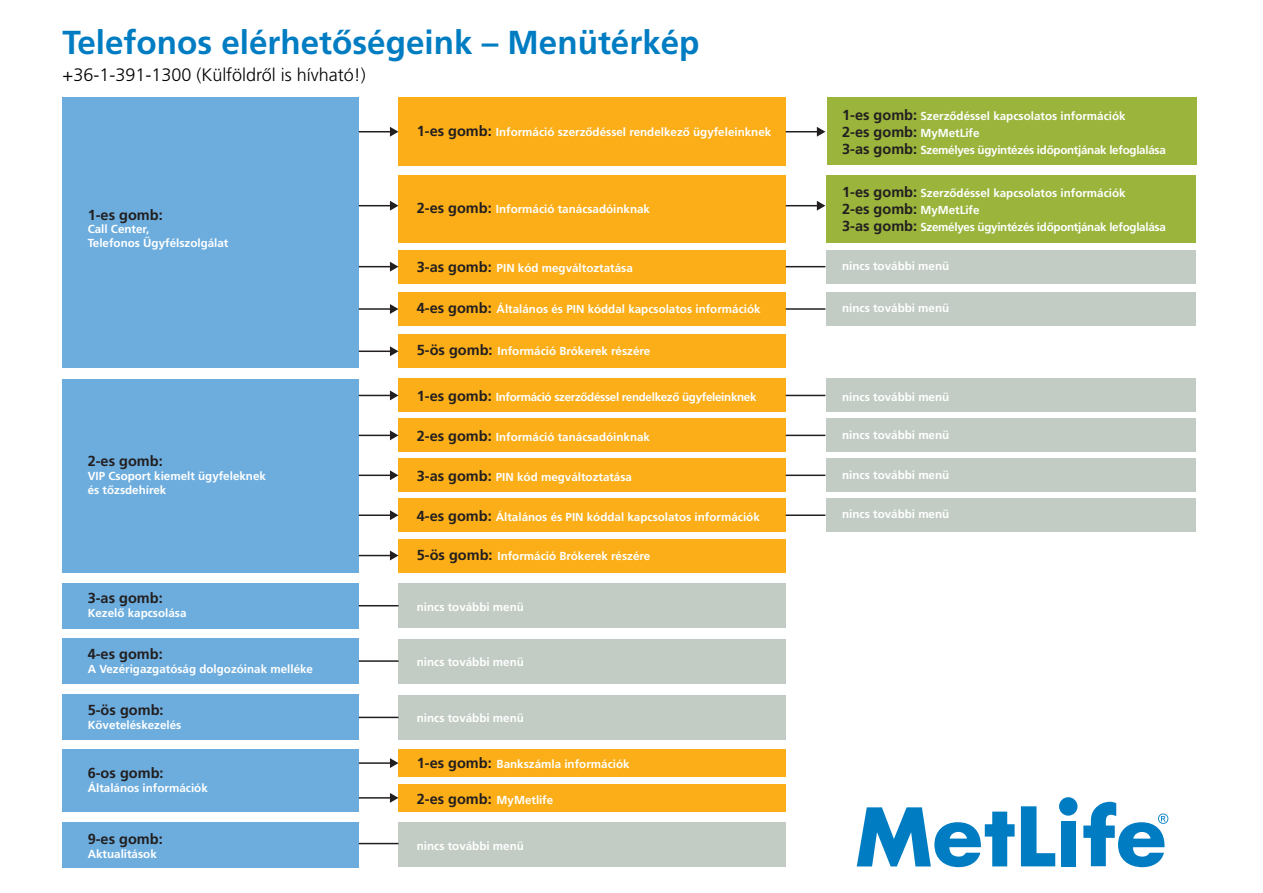
<style>
.page{position:relative;width:1263px;height:893px;background:#fff}
.page>*{position:absolute;margin:0;border:0;box-sizing:border-box;transform-origin:0 0}
.t1{font:700 33.15px "Frutiger LT Pro";color:#007dc2}
.t2{font:300 18px "Frutiger LT Pro";color:#000}
.t3{font:700 14.55px "Frutiger LT Pro";color:#231f20}
.t4{font:700 11.55px/14px "Frutiger LT Pro";color:#fff}
.t5{font:700 11.55px "Frutiger LT Pro";letter-spacing:-.025em;color:#fff}
.s1{font-size:14.55px;color:#231f20}
.s2{font-size:11.55px;color:#fff}
</style>
<div class="page">
<div style="left:1061px;top:821px;width:15px;height:45px;background:#007dc2"></div>
<div style="left:1059px;top:797px;width:18px;height:19px;background:#007dc2;border-radius:50%"></div>
<svg style="left:857px;top:807px;width:157px;height:60px"></svg>
<svg style="left:1021px;top:806px;width:34px;height:60px"></svg>
<svg style="left:1083px;top:802px;width:85px;height:65px"></svg>
<div style="left:63px;top:749px;width:296px;height:63px;background:#6cadde"></div>
<div style="left:398px;top:749px;width:388px;height:28px;background:#fbae17"></div>
<div style="left:398px;top:784px;width:388px;height:28px;background:#fbae17"></div>
<hr style="left:359px;top:797px;width:32px;height:2px;background:#231f20">
<svg style="left:390px;top:793px;width:8px;height:10px"></svg>
<hr style="left:359px;top:762px;width:32px;height:2px;background:#231f20">
<svg style="left:390px;top:758px;width:8px;height:10px"></svg>
<div style="left:398px;top:639px;width:388px;height:44px;background:#c2ccc4"></div>
<div style="left:63px;top:639px;width:296px;height:45px;background:#6cadde"></div>
<hr style="left:359px;top:660px;width:39px;height:2px;background:#231f20">
<div style="left:63px;top:822px;width:296px;height:45px;background:#6cadde"></div>
<div style="left:398px;top:822px;width:388px;height:45px;background:#c2ccc4"></div>
<hr style="left:359px;top:843px;width:39px;height:1px;background:#231f20">
<div style="left:398px;top:98px;width:388px;height:68px;background:#fbae17"></div>
<div style="left:398px;top:175px;width:388px;height:68px;background:#fbae17"></div>
<div style="left:827px;top:98px;width:369px;height:67px;background:#9ab43c"></div>
<div style="left:63px;top:98px;width:296px;height:270px;background:#6cadde"></div>
<div style="left:827px;top:175px;width:369px;height:68px;background:#9ab43c"></div>
<div style="left:827px;top:250px;width:369px;height:33px;background:#c2ccc4"></div>
<div style="left:827px;top:292px;width:369px;height:34px;background:#c2ccc4"></div>
<div style="left:398px;top:250px;width:388px;height:33px;background:#fbae17"></div>
<div style="left:398px;top:292px;width:388px;height:34px;background:#fbae17"></div>
<div style="left:398px;top:335px;width:388px;height:33px;background:#fbae17"></div>
<hr style="left:359px;top:131px;width:32px;height:1px;background:#231f20">
<svg style="left:390px;top:127px;width:8px;height:10px"></svg>
<hr style="left:359px;top:205px;width:32px;height:1px;background:#231f20">
<svg style="left:390px;top:201px;width:8px;height:10px"></svg>
<hr style="left:359px;top:266px;width:32px;height:1px;background:#231f20">
<svg style="left:390px;top:262px;width:8px;height:10px"></svg>
<hr style="left:359px;top:308px;width:32px;height:2px;background:#231f20">
<svg style="left:390px;top:304px;width:8px;height:10px"></svg>
<hr style="left:359px;top:351px;width:32px;height:1px;background:#231f20">
<svg style="left:390px;top:346px;width:8px;height:10px"></svg>
<hr style="left:786px;top:131px;width:32px;height:1px;background:#231f20">
<svg style="left:817px;top:127px;width:8px;height:10px"></svg>
<hr style="left:786px;top:205px;width:32px;height:1px;background:#231f20">
<svg style="left:817px;top:201px;width:8px;height:10px"></svg>
<hr style="left:786px;top:266px;width:39px;height:1px;background:#231f20">
<hr style="left:786px;top:308px;width:39px;height:2px;background:#231f20">
<div style="left:63px;top:379px;width:296px;height:193px;background:#6cadde"></div>
<div style="left:827px;top:379px;width:369px;height:33px;background:#c2ccc4"></div>
<div style="left:827px;top:419px;width:369px;height:33px;background:#c2ccc4"></div>
<div style="left:827px;top:459px;width:369px;height:33px;background:#c2ccc4"></div>
<div style="left:827px;top:499px;width:369px;height:33px;background:#c2ccc4"></div>
<div style="left:398px;top:379px;width:388px;height:33px;background:#fbae17"></div>
<div style="left:398px;top:419px;width:388px;height:33px;background:#fbae17"></div>
<div style="left:398px;top:459px;width:388px;height:33px;background:#fbae17"></div>
<div style="left:398px;top:499px;width:388px;height:33px;background:#fbae17"></div>
<div style="left:398px;top:539px;width:388px;height:33px;background:#fbae17"></div>
<hr style="left:359px;top:555px;width:32px;height:1px;background:#231f20">
<svg style="left:390px;top:551px;width:8px;height:9px"></svg>
<hr style="left:359px;top:395px;width:32px;height:1px;background:#231f20">
<svg style="left:390px;top:390px;width:8px;height:10px"></svg>
<hr style="left:359px;top:435px;width:32px;height:1px;background:#231f20">
<svg style="left:390px;top:430px;width:8px;height:10px"></svg>
<hr style="left:359px;top:475px;width:32px;height:1px;background:#231f20">
<svg style="left:390px;top:470px;width:8px;height:10px"></svg>
<hr style="left:786px;top:395px;width:39px;height:1px;background:#231f20">
<hr style="left:786px;top:435px;width:39px;height:1px;background:#231f20">
<hr style="left:786px;top:475px;width:39px;height:1px;background:#231f20">
<hr style="left:359px;top:514px;width:32px;height:2px;background:#231f20">
<svg style="left:390px;top:510px;width:8px;height:10px"></svg>
<hr style="left:786px;top:514px;width:39px;height:2px;background:#231f20">
<div style="left:63px;top:695px;width:296px;height:45px;background:#6cadde"></div>
<div style="left:398px;top:695px;width:388px;height:45px;background:#c2ccc4"></div>
<hr style="left:359px;top:717px;width:39px;height:1px;background:#231f20">
<div style="left:63px;top:583px;width:296px;height:45px;background:#6cadde"></div>
<div style="left:398px;top:583px;width:388px;height:45px;background:#c2ccc4"></div>
<hr style="left:359px;top:605px;width:39px;height:1px;background:#231f20">
<h1 class="t1" style="left:63px;top:23px;width:638px">Telefonos elérhetőségeink – Menütérkép</h1>
<h2 class="t2" style="left:63px;top:64px;width:305px">+36-1-391-1300 (Külföldről is hívható!)</h2>
<p class="t3" style="left:88px;top:206px;width:77px">1-es gomb:</p>
<p class="t4" style="left:88px;top:223px;width:142px">Call Center,<br>Telefonos Ügyfélszolgálat</p>
<p class="t3" style="left:88px;top:453px;width:77px">2-es gomb:</p>
<p class="t4" style="left:88px;top:469px;width:180px">VIP Csoport kiemelt ügyfeleknek és tőzsdehírek</p>
<p class="t3" style="left:88px;top:589px;width:77px">3-as gomb:</p>
<p class="t4" style="left:88px;top:606px;width:100px">Kezelő kapcsolása</p>
<p class="t3" style="left:88px;top:645px;width:77px">4-es gomb:</p>
<p class="t4" style="left:88px;top:662px;width:227px">A Vezérigazgatóság dolgozóinak melléke</p>
<p class="t3" style="left:88px;top:702px;width:77px">5-ös gomb:</p>
<p class="t4" style="left:88px;top:718px;width:95px">Követeléskezelés</p>
<p class="t3" style="left:88px;top:765px;width:77px">6-os gomb:</p>
<p class="t4" style="left:88px;top:781px;width:122px">Általános információk</p>
<p class="t3" style="left:88px;top:830px;width:77px">9-es gomb:</p>
<p class="t4" style="left:88px;top:847px;width:71px">Aktualitások</p>
<p class="t4" style="left:417px;top:125px;width:356px"><span class="s1">1-es gomb:</span> Információ szerződéssel rendelkező ügyfeleinknek</p>
<p class="t4" style="left:417px;top:202px;width:235px"><span class="s1">2-es gomb:</span> Információ tanácsadóinknak</p>
<p class="t4" style="left:417px;top:261px;width:218px"><span class="s1">3-as gomb:</span> PIN kód megváltoztatása</p>
<p class="t4" style="left:417px;top:302px;width:345px"><span class="s1">4-es gomb:</span> Általános és PIN kóddal kapcsolatos információk</p>
<p class="t4" style="left:417px;top:345px;width:235px"><span class="s1">5-ös gomb:</span> Információ Brókerek részére</p>
<p class="t5" style="left:417px;top:390px;width:341px"><span class="s1">1-es gomb:</span> Információ szerződéssel rendelkező ügyfeleinknek</p>
<p class="t4" style="left:417px;top:430px;width:235px"><span class="s1">2-es gomb:</span> Információ tanácsadóinknak</p>
<p class="t4" style="left:417px;top:470px;width:217px"><span class="s1">3-as gomb:</span> PIN kód megváltoztatása</p>
<p class="t4" style="left:417px;top:510px;width:345px"><span class="s1">4-es gomb:</span> Általános és PIN kóddal kapcsolatos információk</p>
<p class="t4" style="left:417px;top:549px;width:235px"><span class="s1">5-ös gomb:</span> Információ Brókerek részére</p>
<p class="t4" style="left:417px;top:600px;width:109px">nincs további menü</p>
<p class="t4" style="left:417px;top:655px;width:109px">nincs további menü</p>
<p class="t4" style="left:417px;top:711px;width:109px">nincs további menü</p>
<p class="t4" style="left:417px;top:757px;width:214px"><span class="s1">1-es gomb:</span> Bankszámla információk</p>
<p class="t3" style="left:417px;top:790px;width:138px">2-es gomb: <span class="s2">MyMetlife</span></p>
<p class="t4" style="left:417px;top:839px;width:109px">nincs további menü</p>
<p class="t4" style="left:842px;top:109px;width:285px"><span class="s1">1-es gomb:</span> Szerződéssel kapcsolatos információk</p>
<p class="t3" style="left:842px;top:123px;width:139px">2-es gomb: <span class="s2">MyMetLife</span></p>
<p class="t5" style="left:842px;top:144px;width:325px"><span class="s1">3-as gomb:</span> Személyes ügyintézés időpontjának lefoglalása</p>
<p class="t4" style="left:842px;top:184px;width:285px"><span class="s1">1-es gomb:</span> Szerződéssel kapcsolatos információk</p>
<p class="t3" style="left:842px;top:198px;width:139px">2-es gomb: <span class="s2">MyMetLife</span></p>
<p class="t4" style="left:842px;top:219px;width:338px"><span class="s1">3-as gomb:</span> Személyes ügyintézés időpontjának lefoglalása</p>
<p class="t4" style="left:842px;top:259px;width:109px">nincs további menü</p>
<p class="t4" style="left:842px;top:301px;width:109px">nincs további menü</p>
<p class="t4" style="left:842px;top:186px;width:285px"><span class="s1">1-es gomb:</span> Szerződéssel kapcsolatos információk</p>
<p class="t3" style="left:842px;top:200px;width:139px">2-es gomb: <span class="s2">MyMetLife</span></p>
<p class="t5" style="left:842px;top:221px;width:325px"><span class="s1">3-as gomb:</span> Személyes ügyintézés időpontjának lefoglalása</p>
<p class="t4" style="left:842px;top:390px;width:109px">nincs további menü</p>
<p class="t4" style="left:842px;top:428px;width:109px">nincs további menü</p>
<p class="t4" style="left:842px;top:468px;width:109px">nincs további menü</p>
<p class="t4" style="left:842px;top:507px;width:109px">nincs további menü</p>
</div>
